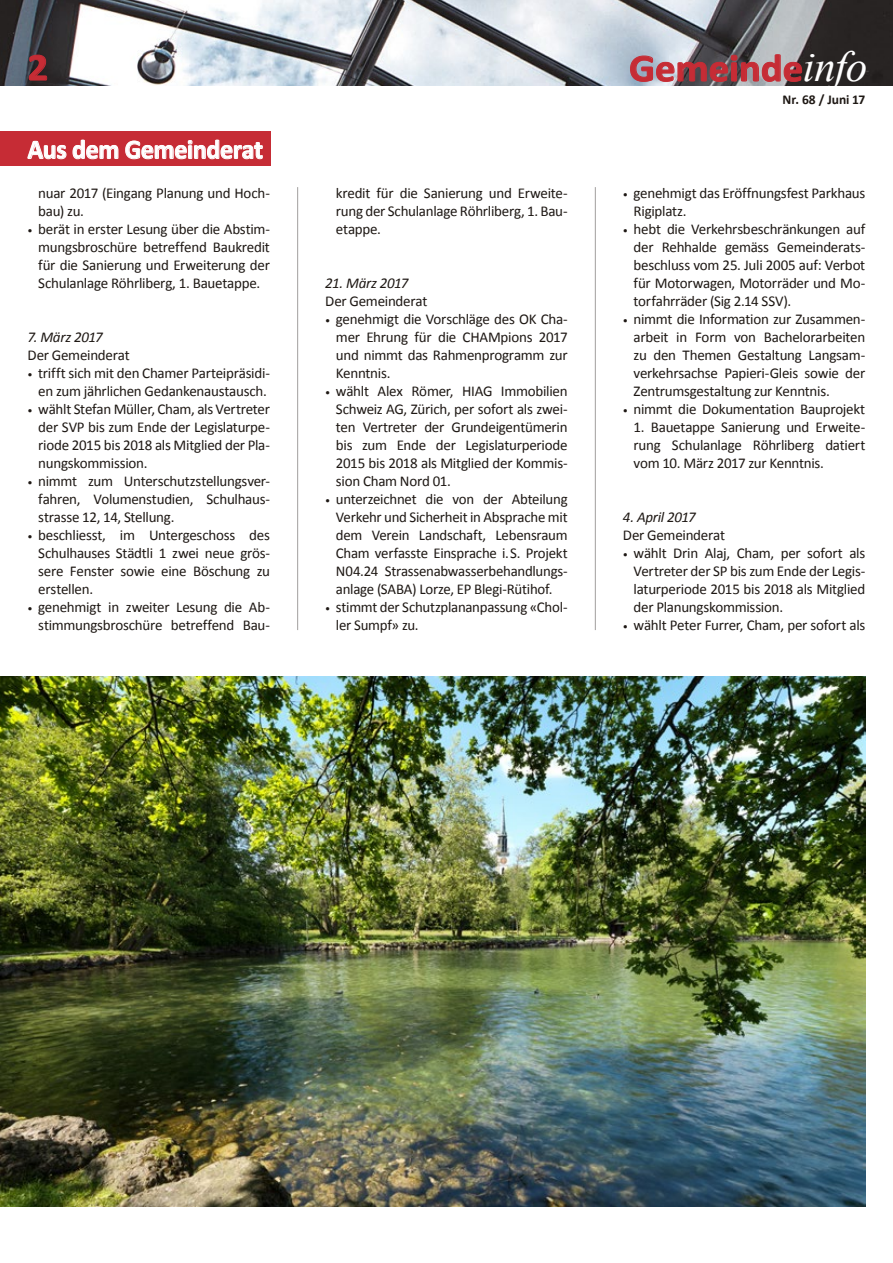
<style>
.page{position:relative;width:893px;height:1263px;background:#fff}
.page>*{position:absolute;margin:0;border:0;box-sizing:border-box;transform-origin:0 0}
.t1{font:700 38.85px "Calibri";color:#c62c35;scale:1.05 1}
.t2{font:700 27px "Calibri";letter-spacing:-.015em;color:#fff;scale:.96 1}
.t3{font:15px/18px "Calibri";letter-spacing:-.02em;color:#1e1814;text-align:justify}
.t4{font:italic 15px "Calibri";letter-spacing:-.02em;color:#1e1814}
.t5{font:700 13.5px "Calibri";letter-spacing:-.005em;color:#1e1814}
.s1{font-family:"Times New Roman";font-weight:400;font-style:italic;font-size:43.2px;color:#fff}
.s2{font-size:10.5px}
</style>
<div class="page">
<img style="left:0;top:0;width:893px;height:85px">
<img style="left:630px;top:54px;width:172px;height:28px">
<svg style="left:29px;top:54px;width:18px;height:27px"></svg>
<hr style="left:595px;top:187px;width:1px;height:443px;background:#a19f9e">
<hr style="left:297px;top:187px;width:1px;height:443px;background:#a19f9e">
<div style="left:0;top:132px;width:270px;height:34px;background:#c62c35"></div>
<svg style="left:27px;top:140px;width:40px;height:19px"></svg>
<svg style="left:73px;top:140px;width:45px;height:19px"></svg>
<svg style="left:125px;top:140px;width:138px;height:19px"></svg>
<img style="left:0;top:676px;width:865px;height:530px">
<h1 class="t1" style="left:28px;top:42px;width:21px">2</h1>
<h1 class="t1" style="left:629px;top:43px;width:228px">Gemeinde<span class="s1">info</span></h1>
<h2 class="t2" style="left:28px;top:132px;width:247px">Aus dem Gemeinderat</h2>
<p class="t3" style="left:38px;top:184px;width:233px">nuar 2017 (Eingang Planung und Hoch&shy;bau) zu.</p>
<p class="t3" style="left:38px;top:220px;width:233px;text-indent:-11px"><span class="s2">•</span> berät in erster Lesung über die Abstim&shy;mungsbroschüre betreffend Baukredit für die Sanierung und Erweiterung der Schulanlage Röhrliberg, 1. Bauetappe.</p>
<p class="t4" style="left:28px;top:327px;width:77px">7. März 2017</p>
<p class="t3" style="left:28px;top:346px;width:104px">Der Gemeinderat</p>
<p class="t3" style="left:28px;top:364px;width:244px;text-align:center"><span class="s2">•</span> trifft sich mit den Chamer Parteipräsidi&shy;en zum jährlichen Gedankenaustausch.</p>
<p class="t3" style="left:38px;top:400px;width:233px;text-indent:-11px"><span class="s2">•</span> wählt Stefan Müller, Cham, als Vertreter der SVP bis zum Ende der Legislaturpe&shy;riode 2015 bis 2018 als Mitglied der Pla&shy;nungskommission.</p>
<p class="t3" style="left:38px;top:472px;width:232px;text-indent:-11px"><span class="s2">•</span> nimmt zum Unterschutzstellungsver&shy;fahren, Volumenstudien, Schulhaus&shy;strasse 12, 14, Stellung.</p>
<p class="t3" style="left:38px;top:526px;width:233px;text-indent:-11px"><span class="s2">•</span> beschliesst, im Untergeschoss des Schulhauses Städtli 1 zwei neue grös&shy;sere Fenster sowie eine Böschung zu erstellen.</p>
<p class="t3" style="left:28px;top:598px;width:244px;text-align:right"><span class="s2">•</span> genehmigt in zweiter Lesung die Ab&shy;stimmungsbroschüre betreffend Bau-</p>
<p class="t3" style="left:336px;top:184px;width:233px">kredit für die Sanierung und Erweite&shy;rung der Schulanlage Röhrliberg, 1. Bau&shy;etappe.</p>
<p class="t4" style="left:325px;top:273px;width:85px">21. März 2017</p>
<p class="t3" style="left:325px;top:292px;width:104px">Der Gemeinderat</p>
<p class="t3" style="left:336px;top:310px;width:233px;text-indent:-11px"><span class="s2">•</span> genehmigt die Vorschläge des OK Cha&shy;mer Ehrung für die CHAMpions 2017 und nimmt das Rahmenprogramm zur Kenntnis.</p>
<p class="t3" style="left:336px;top:382px;width:233px;text-indent:-11px"><span class="s2">•</span> wählt Alex Römer, HIAG Immobilien Schweiz AG, Zürich, per sofort als zwei&shy;ten Vertreter der Grundeigentümerin bis zum Ende der Legislaturperiode 2015 bis 2018 als Mitglied der Kommis&shy;sion Cham Nord 01.</p>
<p class="t3" style="left:336px;top:490px;width:233px;text-indent:-11px"><span class="s2">•</span> unterzeichnet die von der Abteilung Verkehr und Sicherheit in Absprache mit dem Verein Landschaft, Lebensraum Cham verfasste Einsprache i. S. Projekt N04.24 Strassenabwasserbehandlungs&shy;anlage (SABA) Lorze, EP Blegi-Rütihof.</p>
<p class="t3" style="left:336px;top:598px;width:232px;text-indent:-11px"><span class="s2">•</span> stimmt der Schutzplananpassung «Chol&shy;ler Sumpf» zu.</p>
<p class="t5" style="left:783px;top:91px;width:84px">Nr. 68 / Juni 17</p>
<p class="t3" style="left:634px;top:184px;width:233px;text-indent:-11px"><span class="s2">•</span> genehmigt das Eröffnungsfest Parkhaus<br>Rigiplatz.</p>
<p class="t3" style="left:634px;top:220px;width:233px;text-indent:-11px"><span class="s2">•</span> hebt die Verkehrsbeschränkungen auf der Rehhalde gemäss Gemeinderats&shy;beschluss vom 25. Juli 2005 auf: Verbot für Motorwagen, Motorräder und Mo&shy;torfahrräder (Sig 2.14 SSV).</p>
<p class="t3" style="left:634px;top:310px;width:233px;text-indent:-11px"><span class="s2">•</span> nimmt die Information zur Zusammen&shy;arbeit in Form von Bachelorarbeiten zu den Themen Gestaltung Langsam&shy;verkehrsachse Papieri-Gleis sowie der Zentrumsgestaltung zur Kenntnis.</p>
<p class="t3" style="left:623px;top:400px;width:244px"><span class="s2">•</span> nimmt die Dokumentation Bauprojekt</p>
<p class="t3" style="left:634px;top:418px;width:233px">1. Bauetappe Sanierung und Erweite&shy;rung Schulanlage Röhrliberg datiert vom 10. März 2017 zur Kenntnis.</p>
<p class="t4" style="left:623px;top:507px;width:74px">4. April 2017</p>
<p class="t3" style="left:623px;top:526px;width:104px">Der Gemeinderat</p>
<p class="t3" style="left:634px;top:544px;width:233px;text-indent:-11px"><span class="s2">•</span> wählt Drin Alaj, Cham, per sofort als Vertreter der SP bis zum Ende der Legis&shy;laturperiode 2015 bis 2018 als Mitglied der Planungskommission.</p>
<p class="t3" style="left:623px;top:616px;width:244px"><span class="s2">•</span> wählt Peter Furrer, Cham, per sofort als</p>
</div>
